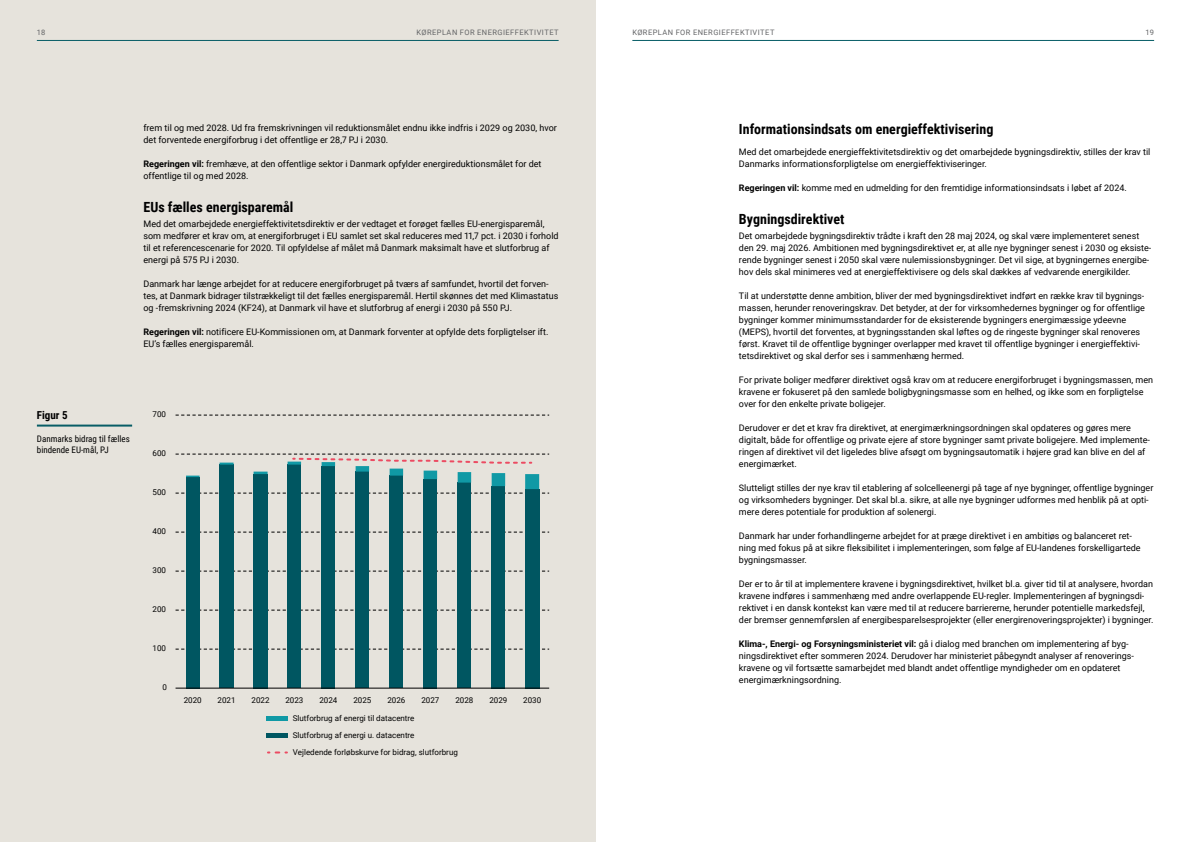
<style>
.page{position:relative;width:1191px;height:842px;background:#fff}
.page>*{position:absolute;margin:0;border:0;box-sizing:border-box;transform-origin:0 0}
.t1{font:700 14px "Roboto Condensed";color:#000}
.t2{font:700 11px "Roboto Condensed";color:#000}
.t3{font:9px/12px "Roboto";color:#000}
.t4{font:9px/10.8px "Roboto Condensed";color:#000}
.t5{font:8px/16.8px "Roboto";color:#000}
.t6{font:7.5px "Roboto";letter-spacing:.06em;color:#636466}
.s1{font-weight:700}
</style>
<div class="page">
<div style="left:0;top:0;width:595px;height:842px;background:#e6e3dc"></div>
<hr style="left:37px;top:425px;width:95px;height:2px;background:#085d66">
<svg style="left:175px;top:415px;width:374px;height:1px"></svg>
<svg style="left:175px;top:532px;width:374px;height:1px"></svg>
<svg style="left:175px;top:571px;width:374px;height:1px"></svg>
<svg style="left:175px;top:610px;width:374px;height:1px"></svg>
<svg style="left:175px;top:649px;width:374px;height:1px"></svg>
<div style="left:525px;top:489px;width:14px;height:199px;background:#005661"></div>
<div style="left:491px;top:486px;width:14px;height:202px;background:#005661"></div>
<div style="left:457px;top:483px;width:14px;height:205px;background:#005661"></div>
<div style="left:423px;top:479px;width:14px;height:209px;background:#005661"></div>
<div style="left:389px;top:476px;width:14px;height:212px;background:#005661"></div>
<div style="left:355px;top:472px;width:14px;height:216px;background:#005661"></div>
<div style="left:321px;top:466px;width:14px;height:222px;background:#005661"></div>
<div style="left:287px;top:465px;width:14px;height:223px;background:#005661"></div>
<div style="left:253px;top:474px;width:14px;height:214px;background:#005661"></div>
<div style="left:219px;top:465px;width:14px;height:223px;background:#005661"></div>
<div style="left:186px;top:477px;width:13px;height:211px;background:#005661"></div>
<svg style="left:175px;top:454px;width:374px;height:40px"></svg>
<hr style="left:267px;top:717px;width:21px;height:4px;background:#1099a5">
<div style="left:267px;top:733px;width:21px;height:5px;background:#005661"></div>
<svg style="left:276px;top:751px;width:11px;height:2px"></svg>
<hr style="left:175px;top:688px;width:374px;height:1px;background:#000">
<hr style="left:37px;top:40px;width:521px;height:1px;background:#085d66">
<hr style="left:632px;top:40px;width:522px;height:1px;background:#085d66">
<p class="t6" style="left:37px;top:27px;width:10px">18</p>
<p class="t6" style="left:416px;top:27px;width:143px">KØREPLAN FOR ENERGIEFFEKTIVITET</p>
<p class="t6" style="left:632px;top:27px;width:143px">KØREPLAN FOR ENERGIEFFEKTIVITET</p>
<p class="t6" style="left:1145px;top:27px;width:10px">19</p>
<p class="t3" style="left:143px;top:122px;width:415px">frem til og med 2028. Ud fra fremskrivningen vil reduktionsmålet endnu ikke indfris i 2029 og 2030, hvor det forventede energiforbrug i det offentlige er 28,7 PJ i 2030.</p>
<p class="t3" style="left:143px;top:158px;width:399px"><span class="s1">Regeringen vil:</span> fremhæve, at den offentlige sektor i Danmark opfylder energireduktionsmålet for det offentlige til og med 2028.</p>
<h1 class="t1" style="left:143px;top:197px;width:151px">EUs fælles energisparemål</h1>
<p class="t3" style="left:143px;top:218px;width:416px">Med det omarbejdede energieffektivitetsdirektiv er der vedtaget et forøget fælles EU-energisparemål, som medfører et krav om, at energiforbruget i EU samlet set skal reduceres med 11,7 pct. i 2030 i forhold til et referencescenarie for 2020. Til opfyldelse af målet må Danmark maksimalt have et slutforbrug af energi på 575 PJ i 2030.</p>
<p class="t3" style="left:143px;top:278px;width:416px">Danmark har længe arbejdet for at reducere energiforbruget på tværs af samfundet, hvortil det forven&shy;tes, at Danmark bidrager tilstrækkeligt til det fælles energisparemål. Hertil skønnes det med Klimastatus og -fremskrivning 2024 (KF24), at Danmark vil have et slutforbrug af energi i 2030 på 550 PJ.</p>
<p class="t3" style="left:143px;top:326px;width:406px"><span class="s1">Regeringen vil:</span> notificere EU-Kommissionen om, at Danmark forventer at opfylde dets forpligtelser ift.<br>EU’s fælles energisparemål.</p>
<p class="t2" style="left:37px;top:407px;width:32px">Figur 5</p>
<p class="t4" style="left:37px;top:433px;width:94px">Danmarks bidrag til fælles bindende EU-mål, PJ</p>
<p class="t5" style="left:152px;top:406px;width:15px">700</p>
<p class="t5" style="left:152px;top:445px;width:15px">600</p>
<p class="t5" style="left:152px;top:484px;width:15px">500</p>
<p class="t5" style="left:152px;top:523px;width:15px">400</p>
<p class="t5" style="left:152px;top:562px;width:15px">300</p>
<p class="t5" style="left:152px;top:601px;width:15px">200</p>
<p class="t5" style="left:152px;top:640px;width:15px">100</p>
<p class="t5" style="left:162px;top:679px;width:6px">0</p>
<p class="t5" style="left:184px;top:691px;width:19px">2020</p>
<p class="t5" style="left:217px;top:691px;width:19px">2021</p>
<p class="t5" style="left:251px;top:691px;width:19px">2022</p>
<p class="t5" style="left:285px;top:691px;width:19px">2023</p>
<p class="t5" style="left:319px;top:691px;width:19px">2024</p>
<p class="t5" style="left:353px;top:691px;width:19px">2025</p>
<p class="t5" style="left:387px;top:691px;width:19px">2026</p>
<p class="t5" style="left:421px;top:691px;width:19px">2027</p>
<p class="t5" style="left:455px;top:691px;width:19px">2028</p>
<p class="t5" style="left:489px;top:691px;width:19px">2029</p>
<p class="t5" style="left:523px;top:691px;width:19px">2030</p>
<p class="t5" style="left:293px;top:710px;width:167px">Slutforbrug af energi til datacentre<br>Slutforbrug af energi u. datacentre<br>Vejledende forløbskurve for bidrag, slutforbrug</p>
<h1 class="t1" style="left:739px;top:119px;width:256px">Informationsindsats om energieffektivisering</h1>
<p class="t3" style="left:739px;top:146px;width:413px">Med det omarbejdede energieffektivitetsdirektiv og det omarbejdede bygningsdirektiv, stilles der krav til<br>Danmarks informationsforpligtelse om energieffektiviseringer.</p>
<p class="t3" style="left:739px;top:182px;width:389px"><span class="s1">Regeringen vil:</span> komme med en udmelding for den fremtidige informationsindsats i løbet af 2024.</p>
<h1 class="t1" style="left:739px;top:209px;width:107px">Bygningsdirektivet</h1>
<p class="t3" style="left:739px;top:230px;width:414px">Det omarbejdede bygningsdirektiv trådte i kraft den 28 maj 2024, og skal være implementeret senest den 29. maj 2026. Ambitionen med bygningsdirektivet er, at alle nye bygninger senest i 2030 og eksiste&shy;rende bygninger senest i 2050 skal være nulemissionsbygninger. Det vil sige, at bygningernes energibe&shy;hov dels skal minimeres ved at energieffektivisere og dels skal dækkes af vedvarende energikilder.</p>
<p class="t3" style="left:739px;top:290px;width:407px">Til at understøtte denne ambition, bliver der med bygningsdirektivet indført en række krav til bygnings&shy;massen, herunder renoveringskrav. Det betyder, at der for virksomhedernes bygninger og for offentlige bygninger kommer minimumsstandarder for de eksisterende bygningers energimæssige ydeevne (MEPS), hvortil det forventes, at bygningsstanden skal løftes og de ringeste bygninger skal renoveres først. Kravet til de offentlige bygninger overlapper med kravet til offentlige bygninger i energieffektivi&shy;tetsdirektivet og skal derfor ses i sammenhæng hermed.</p>
<p class="t3" style="left:739px;top:374px;width:416px">For private boliger medfører direktivet også krav om at reducere energiforbruget i bygningsmassen, men kravene er fokuseret på den samlede boligbygningsmasse som en helhed, og ikke som en forpligtelse over for den enkelte private boligejer.</p>
<p class="t3" style="left:739px;top:422px;width:412px">Derudover er det et krav fra direktivet, at energimærkningsordningen skal opdateres og gøres mere digitalt, både for offentlige og private ejere af store bygninger samt private boligejere. Med implemente&shy;ringen af direktivet vil det ligeledes blive afsøgt om bygningsautomatik i højere grad kan blive en del af energimærket.</p>
<p class="t3" style="left:739px;top:482px;width:416px">Slutteligt stilles der nye krav til etablering af solcelleenergi på tage af nye bygninger, offentlige bygninger og virksomheders bygninger. Det skal bl.a. sikre, at alle nye bygninger udformes med henblik på at opti&shy;mere deres potentiale for produktion af solenergi.</p>
<p class="t3" style="left:739px;top:530px;width:403px">Danmark har under forhandlingerne arbejdet for at præge direktivet i en ambitiøs og balanceret ret&shy;ning med fokus på at sikre fleksibilitet i implementeringen, som følge af EU-landenes forskelligartede bygningsmasser.</p>
<p class="t3" style="left:739px;top:578px;width:416px">Der er to år til at implementere kravene i bygningsdirektivet, hvilket bl.a. giver tid til at analysere, hvordan kravene indføres i sammenhæng med andre overlappende EU-regler. Implementeringen af bygningsdi&shy;rektivet i en dansk kontekst kan være med til at reducere barriererne, herunder potentielle markedsfejl, der bremser gennemførslen af energibesparelsesprojekter (eller energirenoveringsprojekter) i bygninger.</p>
<p class="t3" style="left:739px;top:638px;width:396px"><span class="s1">Klima-, Energi- og Forsyningsministeriet vil:</span> gå i dialog med branchen om implementering af byg&shy;ningsdirektivet efter sommeren 2024. Derudover har ministeriet påbegyndt analyser af renoverings&shy;kravene og vil fortsætte samarbejdet med blandt andet offentlige myndigheder om en opdateret energimærkningsordning.</p>
</div>
